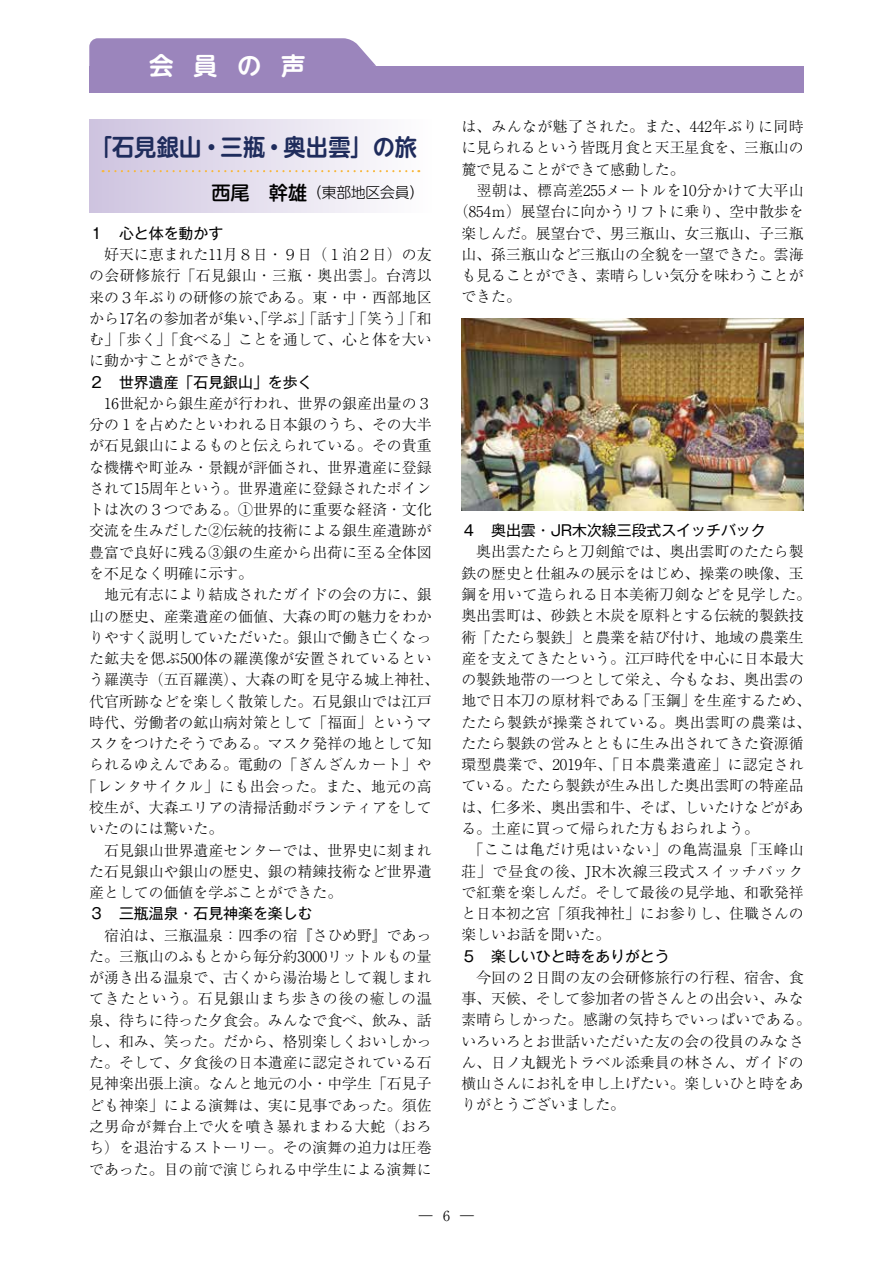
<style>
.page{position:relative;width:893px;height:1263px;background:#fff}
.page>*{position:absolute;margin:0;border:0;box-sizing:border-box;transform-origin:0 0}
.t1{font:700 24.45px "UD Shin M Go Pro De";color:#fff}
.t2{font:700 23.4px "UD Shin M Go Pro De";letter-spacing:.01em;color:#1f2c5c;scale:.95 1}
.t3{font:300 14.85px/21.3px "Ryumin Pr 6";color:#000}
.t4{font:14.85px "Gothic MB101 Pr 6";color:#000}
.t5{font:300 14.85px "Ryumin Pr 6";letter-spacing:.03em;color:#000}
.t6{font:300 14.85px "Ryumin Pr 6";letter-spacing:.025em;color:#000}
.t7{font:300 14.85px "UD Shin M Go Pro";letter-spacing:-.02em;color:#000}
.t8{font:300 13.8px "Ryumin Pr 6";color:#000}
.s1{font-weight:500;font-size:19.2px}
</style>
<div class="page">
<div style="left:89px;top:66px;width:715px;height:27px;background:#9b85bc"></div>
<svg style="left:89px;top:38px;width:287px;height:28px;background:#a08bbf"></svg>
<div style="left:89px;top:119px;width:342px;height:94px;background:linear-gradient(to right,#cec3df,#fefefe)"></div>
<svg style="left:103px;top:170px;width:316px;height:2px"></svg>
<img style="left:461px;top:319px;width:343px;height:191px">
<h1 class="t1" style="left:149px;top:46px;width:158px">会員の声</h1>
<h2 class="t2" style="left:90px;top:128px;width:346px">「石見銀山・三瓶・奥出雲」の旅</h2>
<p class="t7" style="left:211px;top:180px;width:214px"><span class="s1">西尾　幹雄</span>（東部地区会員）</p>
<p class="t4" style="left:89px;top:221px;width:135px">１　心と体を動かす</p>
<p class="t3" style="left:89px;top:243px;width:344px;text-align:justify">　好天に恵まれた11月８日・９日（１泊２日）の友の会研修旅行「石見銀山・三瓶・奥出雲」。台湾以来の３年ぶりの研修の旅である。東・中・西部地区から17名の参加者が集い、「学ぶ」「話す」「笑う」「和む」「歩く」「食べる」ことを通して、心と体を大いに動かすことができた。</p>
<p class="t4" style="left:89px;top:370px;width:225px">２　世界遺産「石見銀山」を歩く</p>
<p class="t3" style="left:89px;top:392px;width:344px">　16世紀から銀生産が行われ、世界の銀産出量の３</p>
<p class="t3" style="left:89px;top:413px;width:344px">分の１を占めたといわれる日本銀のうち、その大半</p>
<p class="t3" style="left:89px;top:434px;width:344px">が石見銀山によるものと伝えられている。その貴重</p>
<p class="t3" style="left:89px;top:456px;width:344px">な機構や町並み・景観が評価され、世界遺産に登録</p>
<p class="t3" style="left:89px;top:477px;width:344px">されて15周年という。世界遺産に登録されたポイン</p>
<p class="t3" style="left:89px;top:498px;width:344px">トは次の３つである。①世界的に重要な経済・文化</p>
<p class="t3" style="left:89px;top:519px;width:344px">交流を生みだした②伝統的技術による銀生産遺跡が</p>
<p class="t3" style="left:89px;top:541px;width:344px">豊富で良好に残る③銀の生産から出荷に至る全体図</p>
<p class="t3" style="left:89px;top:562px;width:165px">を不足なく明確に示す。</p>
<p class="t3" style="left:89px;top:583px;width:344px">　地元有志により結成されたガイドの会の方に、銀</p>
<p class="t3" style="left:89px;top:604px;width:344px">山の歴史、産業遺産の価値、大森の町の魅力をわか</p>
<p class="t3" style="left:89px;top:626px;width:344px">りやすく説明していただいた。銀山で働き亡くなっ</p>
<p class="t6" style="left:89px;top:647px;width:344px">た鉱夫を偲ぶ500体の羅漢像が安置されているとい</p>
<p class="t3" style="left:89px;top:668px;width:351px">う羅漢寺（五百羅漢）、大森の町を見守る城上神社、</p>
<p class="t3" style="left:89px;top:689px;width:344px">代官所跡などを楽しく散策した。石見銀山では江戸</p>
<p class="t3" style="left:89px;top:711px;width:344px">時代、労働者の鉱山病対策として「福面」というマ</p>
<p class="t3" style="left:89px;top:732px;width:344px">スクをつけたそうである。マスク発祥の地として知</p>
<p class="t3" style="left:89px;top:753px;width:344px">られるゆえんである。電動の「ぎんざんカート」や</p>
<p class="t6" style="left:82px;top:774px;width:351px">「レンタサイクル」にも出会った。また、地元の高</p>
<p class="t3" style="left:89px;top:796px;width:344px">校生が、大森エリアの清掃活動ボランティアをして</p>
<p class="t3" style="left:89px;top:817px;width:135px">いたのには驚いた。</p>
<p class="t3" style="left:89px;top:838px;width:344px">　石見銀山世界遺産センターでは、世界史に刻まれ</p>
<p class="t3" style="left:89px;top:860px;width:344px">た石見銀山や銀山の歴史、銀の精錬技術など世界遺</p>
<p class="t3" style="left:89px;top:881px;width:254px">産としての価値を学ぶことができた。</p>
<p class="t4" style="left:89px;top:901px;width:225px">３　三瓶温泉・石見神楽を楽しむ</p>
<p class="t3" style="left:89px;top:923px;width:344px;text-align:justify">　宿泊は、三瓶温泉：四季の宿『さひめ野』であった。三瓶山のふもとから毎分約3000リットルもの量が湧き出る温泉で、古くから湯治場として親しまれてきたという。石見銀山まち歩きの後の癒しの温泉、待ちに待った夕食会。みんなで食べ、飲み、話し、和み、笑った。だから、格別楽しくおいしかった。そして、夕食後の日本遺産に認定されている石見神楽出張上演。なんと地元の小・中学生「石見子ども神楽」による演舞は、実に見事であった。須佐之男命が舞台上で火を噴き暴れまわる大蛇（おろち）を退治するストーリー。その演舞の迫力は圧巻であった。目の前で演じられる中学生による演舞に</p>
<p class="t5" style="left:461px;top:115px;width:344px">は、みんなが魅了された。また、442年ぶりに同時</p>
<p class="t3" style="left:461px;top:136px;width:344px">に見られるという皆既月食と天王星食を、三瓶山の</p>
<p class="t3" style="left:461px;top:158px;width:225px">麓で見ることができて感動した。</p>
<p class="t5" style="left:461px;top:179px;width:344px">　翌朝は、標高差255メートルを10分かけて大平山</p>
<p class="t3" style="left:454px;top:200px;width:351px">（854ｍ）展望台に向かうリフトに乗り、空中散歩を</p>
<p class="t3" style="left:461px;top:221px;width:344px">楽しんだ。展望台で、男三瓶山、女三瓶山、子三瓶</p>
<p class="t3" style="left:461px;top:243px;width:344px">山、孫三瓶山など三瓶山の全貌を一望できた。雲海</p>
<p class="t3" style="left:461px;top:264px;width:344px">も見ることができ、素晴らしい気分を味わうことが</p>
<p class="t3" style="left:461px;top:285px;width:61px">できた。</p>
<p class="t4" style="left:461px;top:518px;width:306px">４　奥出雲・JR木次線三段式スイッチバック</p>
<p class="t3" style="left:461px;top:540px;width:351px">　奥出雲たたらと刀剣館では、奥出雲町のたたら製鉄の歴史と仕組みの展示をはじめ、操業の映像、玉鋼を用いて造られる日本美術刀剣などを見学した。奥出雲町は、砂鉄と木炭を原料とする伝統的製鉄技術「たたら製鉄」と農業を結び付け、地域の農業生産を支えてきたという。江戸時代を中心に日本最大の製鉄地帯の一つとして栄え、今もなお、奥出雲の地で日本刀の原材料である「玉鋼」を生産するため、たたら製鉄が操業されている。奥出雲町の農業は、たたら製鉄の営みとともに生み出されてきた資源循環型農業で、2019年、「日本農業遺産」に認定されている。たたら製鉄が生み出した奥出雲町の特産品は、仁多米、奥出雲和牛、そば、しいたけなどがある。土産に買って帰られた方もおられよう。<br>　「ここは亀だけ兎はいない」の亀嵩温泉「玉峰山荘」で昼食の後、JR木次線三段式スイッチバックで紅葉を楽しんだ。そして最後の見学地、和歌発祥と日本初之宮「須我神社」にお参りし、住職さんの楽しいお話を聞いた。</p>
<p class="t4" style="left:461px;top:943px;width:210px">５　楽しいひと時をありがとう</p>
<p class="t3" style="left:461px;top:966px;width:351px">　今回の２日間の友の会研修旅行の行程、宿舎、食事、天候、そして参加者の皆さんとの出会い、みな素晴らしかった。感謝の気持ちでいっぱいである。いろいろとお世話いただいた友の会の役員のみなさん、日ノ丸観光トラベル添乗員の林さん、ガイドの横山さんにお礼を申し上げたい。楽しいひと時をありがとうございました。</p>
<p class="t8" style="left:443px;top:1205px;width:8px">6</p>
<p class="t8" style="left:419px;top:1205px;width:57px">―　　―</p>
</div>
